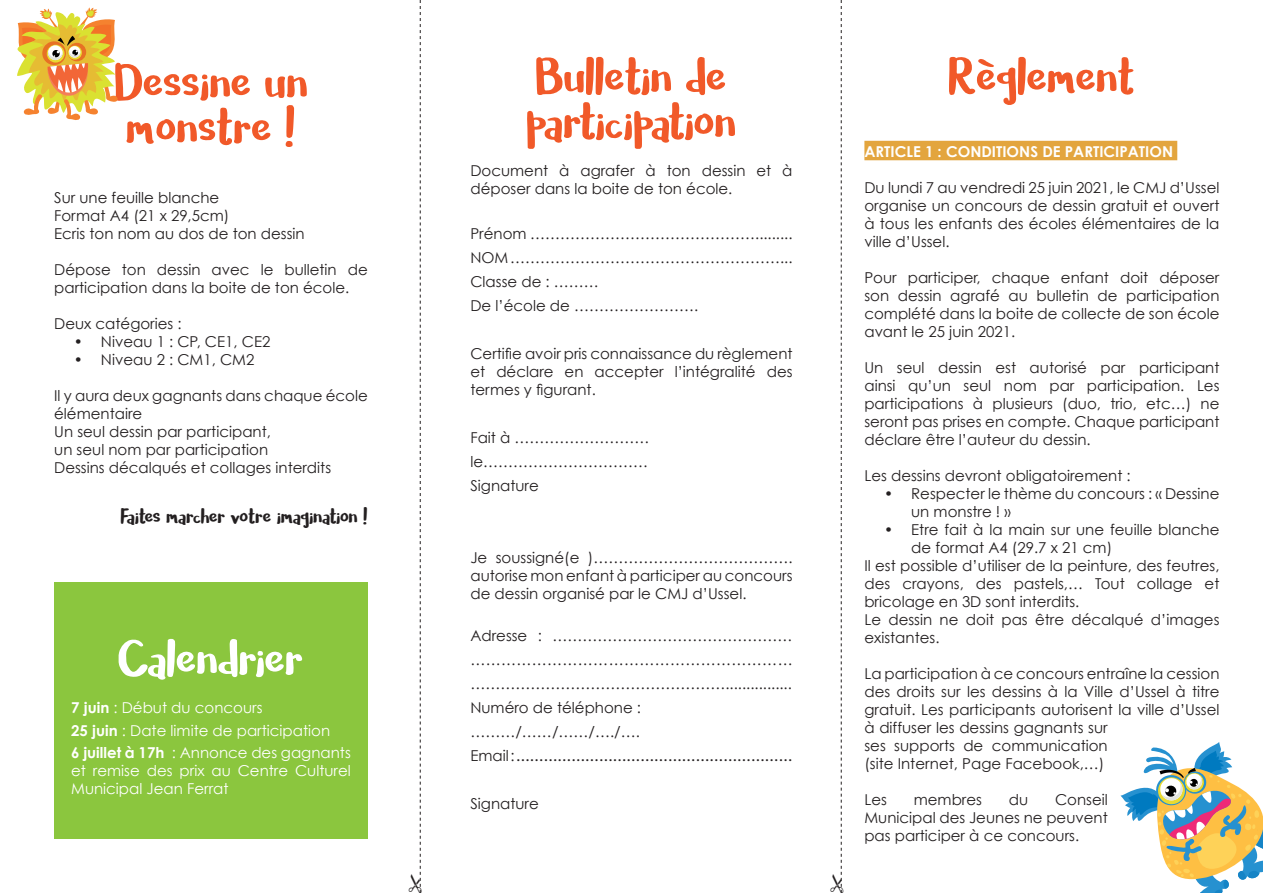
<style>
.page{position:relative;width:1263px;height:893px;background:#fff}
.page>*{position:absolute;margin:0;border:0;box-sizing:border-box;transform-origin:0 0}
.t1{font:54px/45px "Cavorting";color:#f15929}
.t2{font:54px "Cavorting";color:#fff}
.t3{font:22.5px "Cavorting";color:#231f20}
.t4{font:18px "Seravek";color:#231f20}
.t5{font:15px/18px "Century Gothic";color:#231f20;text-align:justify}
.t6{font:15px/18px "Century Gothic";color:#fff;text-align:justify}
.t7{font:700 15px "Century Gothic";color:#fff}
.s1{font-weight:700}
.s2{font-family:"Century Gothic";font-size:15px}
</style>
<div class="page">
<div style="left:864px;top:141px;width:313px;height:19px;background:#e3a53e"></div>
<div style="left:54px;top:583px;width:314px;height:256px;background:#8bc63e"></div>
<svg style="left:1120px;top:742px;width:143px;height:151px"></svg>
<svg style="left:17px;top:7px;width:101px;height:113px"></svg>
<svg style="left:419px;top:0;width:2px;height:893px"></svg>
<svg style="left:840px;top:0;width:2px;height:893px"></svg>
<p class="t1" style="left:114px;top:59px;width:196px">Dessine un monstre !</p>
<p class="t5" style="left:54px;top:189px;width:167px">Sur une feuille blanche</p>
<p class="t5" style="left:54px;top:207px;width:177px">Format A4 (21 x 29,5cm)</p>
<p class="t5" style="left:54px;top:225px;width:252px">Ecris ton nom au dos de ton dessin</p>
<p class="t5" style="left:54px;top:261px;width:315px">Dépose ton dessin avec le bulletin de participation dans la boite de ton école.</p>
<p class="t5" style="left:54px;top:315px;width:129px">Deux catégories :</p>
<p class="t5" style="left:74px;top:333px;width:198px">• Niveau 1 : CP, CE1, CE2</p>
<p class="t5" style="left:74px;top:351px;width:182px">• Niveau 2 : CM1, CM2</p>
<p class="t5" style="left:54px;top:387px;width:315px">Il y aura deux gagnants dans chaque école élémentaire</p>
<p class="t5" style="left:54px;top:423px;width:218px">Un seul dessin par participant,</p>
<p class="t5" style="left:54px;top:441px;width:215px">un seul nom par participation</p>
<p class="t5" style="left:54px;top:459px;width:278px">Dessins décalqués et collages interdits</p>
<p class="t3" style="left:121px;top:503px;width:249px">Faites marcher votre imagination !</p>
<p class="t2" style="left:118px;top:625px;width:187px">Calendrier</p>
<p class="t6" style="left:71px;top:699px;width:193px"><span class="s1">7 juin</span> : Début du concours</p>
<p class="t6" style="left:71px;top:721px;width:260px"><span class="s1">25 juin</span> : Date limite de participation</p>
<p class="t6" style="left:71px;top:744px;width:281px"><span class="s1">6 juillet à 17h</span> : Annonce des gagnants et remise des prix au Centre Culturel Municipal Jean Ferrat</p>
<p class="t1" style="left:536px;top:53px;width:192px">Bulletin de</p>
<p class="t1" style="left:949px;top:53px;width:188px">Règlement</p>
<p class="t1" style="left:526px;top:98px;width:212px">participation</p>
<p class="t5" style="left:470px;top:162px;width:324px">Document à agrafer à ton dessin et à déposer dans la boite de ton école.</p>
<p class="t5" style="left:470px;top:225px;width:324px">Prénom ……………………………………….........</p>
<p class="t5" style="left:470px;top:249px;width:324px">NOM ………………………………………………...</p>
<p class="t5" style="left:470px;top:273px;width:130px">Classe de : ………</p>
<p class="t5" style="left:470px;top:297px;width:229px">De l’école de …………………….</p>
<p class="t5" style="left:470px;top:345px;width:324px">Certifie avoir pris connaissance du règlement et déclare en accepter l’intégralité des termes y figurant.</p>
<p class="t5" style="left:470px;top:429px;width:181px">Fait à ………………………</p>
<p class="t5" style="left:470px;top:453px;width:179px">le……………………………</p>
<p class="t5" style="left:470px;top:477px;width:70px">Signature</p>
<p class="t7" style="left:864px;top:142px;width:310px">ARTICLE 1 : CONDITIONS DE PARTICIPATION</p>
<p class="t5" style="left:864px;top:178px;width:357px">Du lundi 7 au vendredi 25 juin 2021, le CMJ d’Ussel organise un concours de dessin gratuit et ouvert à tous les enfants des écoles élémentaires de la ville d’Ussel.</p>
<p class="t5" style="left:864px;top:268px;width:357px">Pour participer, chaque enfant doit déposer son dessin agrafé au bulletin de participation complété dans la boite de collecte de son école avant le 25 juin 2021.</p>
<p class="t5" style="left:864px;top:358px;width:357px">Un seul dessin est autorisé par participant ainsi qu’un seul nom par participation. Les participations à plusieurs (duo, trio, etc…) ne seront pas prises en compte. Chaque participant déclare être l’auteur du dessin.</p>
<p class="t5" style="left:864px;top:466px;width:268px">Les dessins devront obligatoirement :</p>
<p class="t5" style="left:911px;top:484px;width:310px;text-indent:-27px">• Respecter le thème du concours : « Dessine un monstre ! »</p>
<p class="t5" style="left:911px;top:520px;width:310px;text-indent:-27px">• Etre fait à la main sur une feuille blanche de format A4 (29.7 x 21 cm)</p>
<p class="t5" style="left:864px;top:556px;width:357px">Il est possible d’utiliser de la peinture, des feutres, des crayons, des pastels,… Tout collage et bricolage en 3D sont interdits.</p>
<p class="t5" style="left:864px;top:610px;width:357px">Le dessin ne doit pas être décalqué d’images existantes.</p>
<p class="t5" style="left:864px;top:664px;width:357px;text-align:left">La participation à ce concours entraîne la cession des droits sur les dessins à la Ville d’Ussel à titre gratuit. Les participants autorisent la ville d’Ussel à diffuser les dessins gagnants sur<br>ses supports de communication<br>(site Internet, Page Facebook,…)</p>
<p class="t5" style="left:864px;top:790px;width:24px">Les</p>
<p class="t5" style="left:914px;top:790px;width:70px">membres</p>
<p class="t5" style="left:1009px;top:790px;width:21px">du</p>
<p class="t5" style="left:470px;top:549px;width:324px">Je soussigné(e )…………………………………. autorise mon enfant à participer au concours de dessin organisé par le CMJ d’Ussel.</p>
<p class="t5" style="left:470px;top:624px;width:324px;line-height:24px">Adresse : ………………………………………… ……………………………………………………… ……………………………………………................</p>
<p class="t5" style="left:470px;top:699px;width:172px">Numéro de téléphone :</p>
<p class="t5" style="left:470px;top:723px;width:171px">………/……/……/…./….</p>
<p class="t4" style="left:470px;top:741px;width:324px"><span class="s2">Email :</span> ……………………………………………………</p>
<p class="t5" style="left:470px;top:795px;width:70px">Signature</p>
<p class="t5" style="left:864px;top:790px;width:245px;text-indent:191px">Conseil Municipal des Jeunes ne peuvent pas participer à ce concours.</p>
</div>
